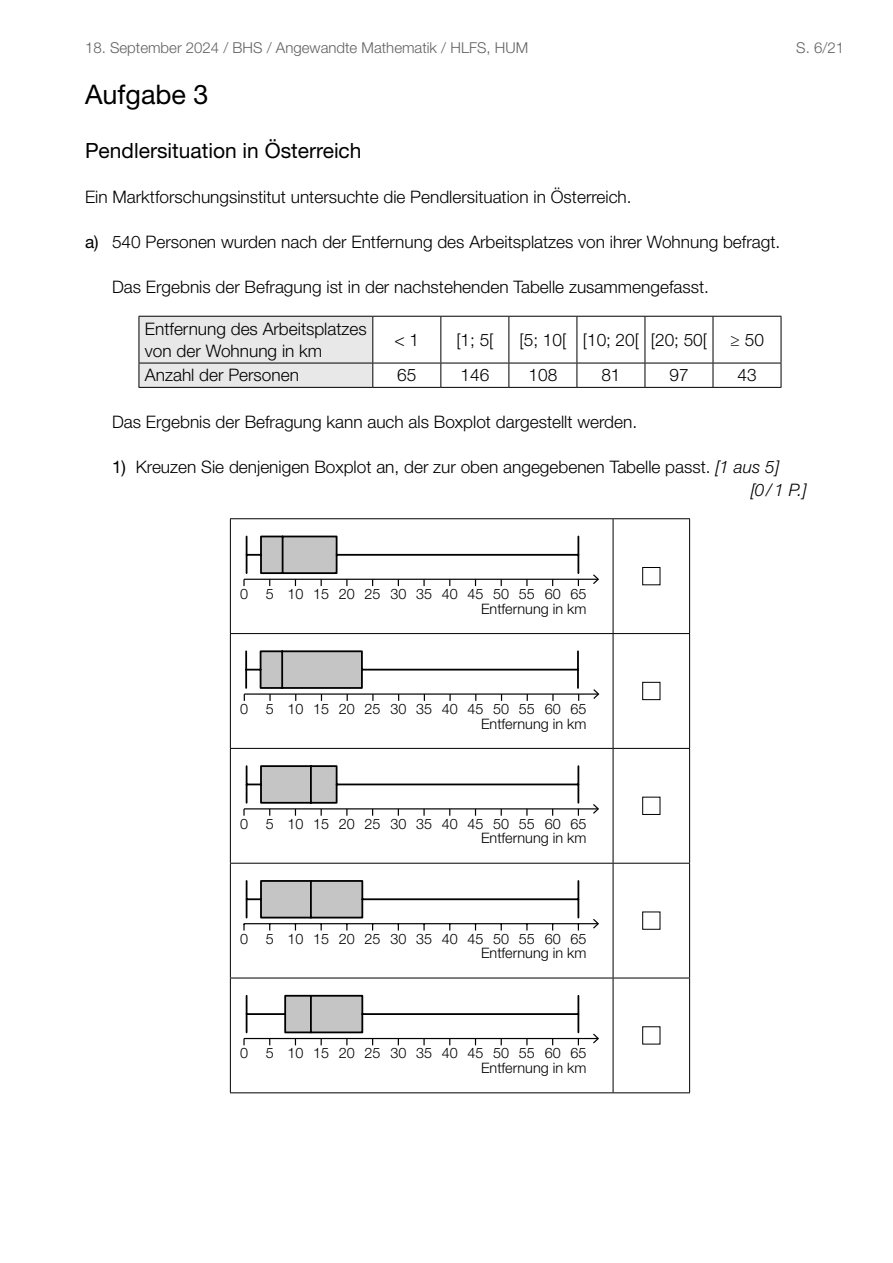
<style>
.page{position:relative;width:893px;height:1263px;background:#fff}
.page>*{position:absolute;margin:0;border:0;box-sizing:border-box;transform-origin:0 0}
.t1{font:27px "Helvetica Neue LT Pro";color:#000}
.t2{font:21px "Helvetica Neue LT Pro";color:#000}
.t3{font:300 17.25px/22.5px "Helvetica Neue LT Pro";color:#000}
.t4{font:300 15px "Helvetica Neue LT Std";color:#626262}
.t5{font:300 14.4px "Helvetica Neue LT Pro";color:#000}
.s1{font-family:"Helvetica Neue LT Pro"}
.s2{font-weight:400}
.s3{font-family:"Helvetica Neue LT Std"}
.s4{font-style:italic}
</style>
<div class="page">
<hr style="left:373px;top:316px;width:68px;height:1px;background:#000">
<hr style="left:441px;top:316px;width:68px;height:1px;background:#000">
<hr style="left:440px;top:317px;width:1px;height:46px;background:#000">
<hr style="left:509px;top:316px;width:68px;height:1px;background:#000">
<hr style="left:508px;top:317px;width:1px;height:46px;background:#000">
<hr style="left:577px;top:316px;width:68px;height:1px;background:#000">
<hr style="left:577px;top:317px;width:1px;height:46px;background:#000">
<hr style="left:645px;top:316px;width:68px;height:1px;background:#000">
<hr style="left:645px;top:317px;width:1px;height:46px;background:#000">
<hr style="left:713px;top:316px;width:68px;height:1px;background:#000">
<hr style="left:713px;top:317px;width:1px;height:46px;background:#000">
<hr style="left:781px;top:317px;width:1px;height:46px;background:#000">
<hr style="left:373px;top:363px;width:68px;height:1px;background:#000">
<div style="left:139px;top:316px;width:234px;height:71px;background:#e8e8e8"></div>
<hr style="left:441px;top:363px;width:68px;height:1px;background:#000">
<svg style="left:440px;top:363px;width:1px;height:24px"></svg>
<hr style="left:509px;top:363px;width:68px;height:1px;background:#000">
<svg style="left:508px;top:363px;width:1px;height:24px"></svg>
<hr style="left:577px;top:363px;width:68px;height:1px;background:#000">
<svg style="left:577px;top:363px;width:1px;height:24px"></svg>
<hr style="left:645px;top:363px;width:68px;height:1px;background:#000">
<svg style="left:645px;top:363px;width:1px;height:24px"></svg>
<hr style="left:713px;top:363px;width:68px;height:1px;background:#000">
<svg style="left:713px;top:363px;width:1px;height:24px"></svg>
<svg style="left:781px;top:363px;width:1px;height:24px"></svg>
<hr style="left:139px;top:387px;width:234px;height:1px;background:#000">
<hr style="left:373px;top:387px;width:68px;height:1px;background:#000">
<hr style="left:441px;top:387px;width:68px;height:1px;background:#000">
<hr style="left:509px;top:387px;width:68px;height:1px;background:#000">
<hr style="left:577px;top:387px;width:68px;height:1px;background:#000">
<hr style="left:645px;top:387px;width:68px;height:1px;background:#000">
<hr style="left:713px;top:387px;width:68px;height:1px;background:#000">
<hr style="left:230px;top:519px;width:1px;height:114px;background:#000">
<hr style="left:230px;top:518px;width:383px;height:1px;background:#000">
<hr style="left:613px;top:519px;width:1px;height:114px;background:#000">
<hr style="left:689px;top:519px;width:1px;height:114px;background:#000">
<hr style="left:613px;top:518px;width:77px;height:1px;background:#000">
<hr style="left:230px;top:634px;width:1px;height:114px;background:#000">
<hr style="left:230px;top:633px;width:383px;height:1px;background:#000">
<hr style="left:613px;top:634px;width:1px;height:114px;background:#000">
<hr style="left:689px;top:634px;width:1px;height:114px;background:#000">
<hr style="left:613px;top:633px;width:77px;height:1px;background:#000">
<hr style="left:230px;top:749px;width:1px;height:114px;background:#000">
<hr style="left:230px;top:748px;width:383px;height:1px;background:#000">
<hr style="left:613px;top:749px;width:1px;height:114px;background:#000">
<hr style="left:689px;top:749px;width:1px;height:114px;background:#000">
<hr style="left:613px;top:748px;width:77px;height:1px;background:#000">
<hr style="left:230px;top:863px;width:1px;height:115px;background:#000">
<hr style="left:230px;top:863px;width:383px;height:1px;background:#000">
<hr style="left:613px;top:863px;width:1px;height:115px;background:#000">
<hr style="left:689px;top:863px;width:1px;height:115px;background:#000">
<hr style="left:613px;top:863px;width:77px;height:1px;background:#000">
<hr style="left:230px;top:978px;width:1px;height:114px;background:#000">
<hr style="left:230px;top:978px;width:383px;height:1px;background:#000">
<hr style="left:230px;top:1092px;width:383px;height:1px;background:#000">
<hr style="left:613px;top:978px;width:1px;height:114px;background:#000">
<hr style="left:689px;top:978px;width:1px;height:114px;background:#000">
<hr style="left:613px;top:978px;width:77px;height:1px;background:#000">
<hr style="left:613px;top:1092px;width:77px;height:1px;background:#000">
<svg style="left:243px;top:535px;width:337px;height:51px"></svg>
<hr style="left:244px;top:579px;width:354px;height:1px;background:#000">
<svg style="left:593px;top:574px;width:6px;height:10px"></svg>
<div style="left:642px;top:567px;width:18px;height:18px;border:1px solid #000"></div>
<svg style="left:244px;top:650px;width:336px;height:51px"></svg>
<hr style="left:244px;top:693px;width:354px;height:2px;background:#000">
<svg style="left:593px;top:689px;width:6px;height:10px"></svg>
<div style="left:642px;top:682px;width:18px;height:18px;border:1px solid #000"></div>
<svg style="left:243px;top:765px;width:337px;height:51px"></svg>
<hr style="left:244px;top:808px;width:354px;height:1px;background:#000">
<svg style="left:593px;top:804px;width:6px;height:10px"></svg>
<div style="left:642px;top:797px;width:18px;height:18px;border:1px solid #000"></div>
<svg style="left:243px;top:880px;width:337px;height:50px"></svg>
<hr style="left:244px;top:923px;width:354px;height:1px;background:#000">
<svg style="left:593px;top:919px;width:6px;height:10px"></svg>
<div style="left:642px;top:911px;width:18px;height:19px;border:1px solid #000"></div>
<svg style="left:243px;top:994px;width:337px;height:51px"></svg>
<hr style="left:244px;top:1038px;width:354px;height:1px;background:#000">
<svg style="left:593px;top:1033px;width:6px;height:10px"></svg>
<p class="t4" style="left:85px;top:39px;width:445px">18. September 2024 / BHS / Angewandte Mathematik / HLFS, HUM</p>
<p class="t4" style="left:796px;top:39px;width:49px">S. <span class="s1">6</span>/21</p>
<h1 class="t1" style="left:85px;top:78px;width:125px">Aufgabe 3</h1>
<p class="t2" style="left:85px;top:138px;width:278px">Pendlersituation in Österreich</p>
<p class="t3" style="left:85px;top:186px;width:548px">Ein Marktforschungsinstitut untersuchte die Pendlersituation in Österreich.</p>
<p class="t3" style="left:85px;top:231px;width:697px"><span class="s2">a)</span> 540 Personen wurden nach der Entfernung des Arbeitsplatzes von ihrer Wohnung befragt.</p>
<p class="t3" style="left:112px;top:276px;width:598px">Das Ergebnis der Befragung ist in der nachstehenden Tabelle zusammengefasst.</p>
<p class="t3" style="left:145px;top:317px;width:223px">Entfernung des Arbeitsplatzes von der Wohnung in km</p>
<p class="t3" style="left:394px;top:328px;width:26px">&lt; 1</p>
<p class="t3" style="left:456px;top:328px;width:39px">[1; 5[</p>
<p class="t3" style="left:520px;top:328px;width:189px">[5; 10[ [10; 20[ [20; 50[</p>
<p class="t3" style="left:730px;top:328px;width:35px"><span class="s3">≥</span> 50</p>
<p class="t3" style="left:145px;top:364px;width:156px">Anzahl der Personen</p>
<p class="t3" style="left:397px;top:364px;width:21px">65</p>
<p class="t3" style="left:460px;top:364px;width:30px">146</p>
<p class="t3" style="left:529px;top:364px;width:30px">108</p>
<p class="t3" style="left:601px;top:364px;width:21px">81</p>
<p class="t3" style="left:669px;top:364px;width:21px">97</p>
<p class="t3" style="left:737px;top:364px;width:21px">43</p>
<p class="t3" style="left:112px;top:411px;width:527px">Das Ergebnis der Befragung kann auch als Boxplot dargestellt werden.</p>
<p class="t3" style="left:751px;top:456px;width:57px;text-indent:-639px"><span class="s2">1)</span> Kreuzen Sie denjenigen Boxplot an, der zur oben angegebenen Tabelle passt. <span class="s4">[1 aus 5]<br>[0 / 1 P.]</span></p>
<p class="t5" style="left:240px;top:585px;width:348px">0 5 101520253035404550556065</p>
<p class="t5" style="left:481px;top:600px;width:107px">Entfernung in km</p>
<p class="t5" style="left:240px;top:700px;width:348px">0 5 101520253035404550556065</p>
<p class="t5" style="left:481px;top:715px;width:107px">Entfernung in km</p>
<p class="t5" style="left:240px;top:815px;width:348px">0 5 101520253035404550556065</p>
<p class="t5" style="left:481px;top:829px;width:107px">Entfernung in km</p>
<p class="t5" style="left:240px;top:930px;width:348px">0 5 101520253035404550556065</p>
<p class="t5" style="left:481px;top:944px;width:107px">Entfernung in km</p>
<p class="t5" style="left:240px;top:1044px;width:348px">0 5 101520253035404550556065</p>
<p class="t5" style="left:481px;top:1059px;width:107px">Entfernung in km</p>
</div>
